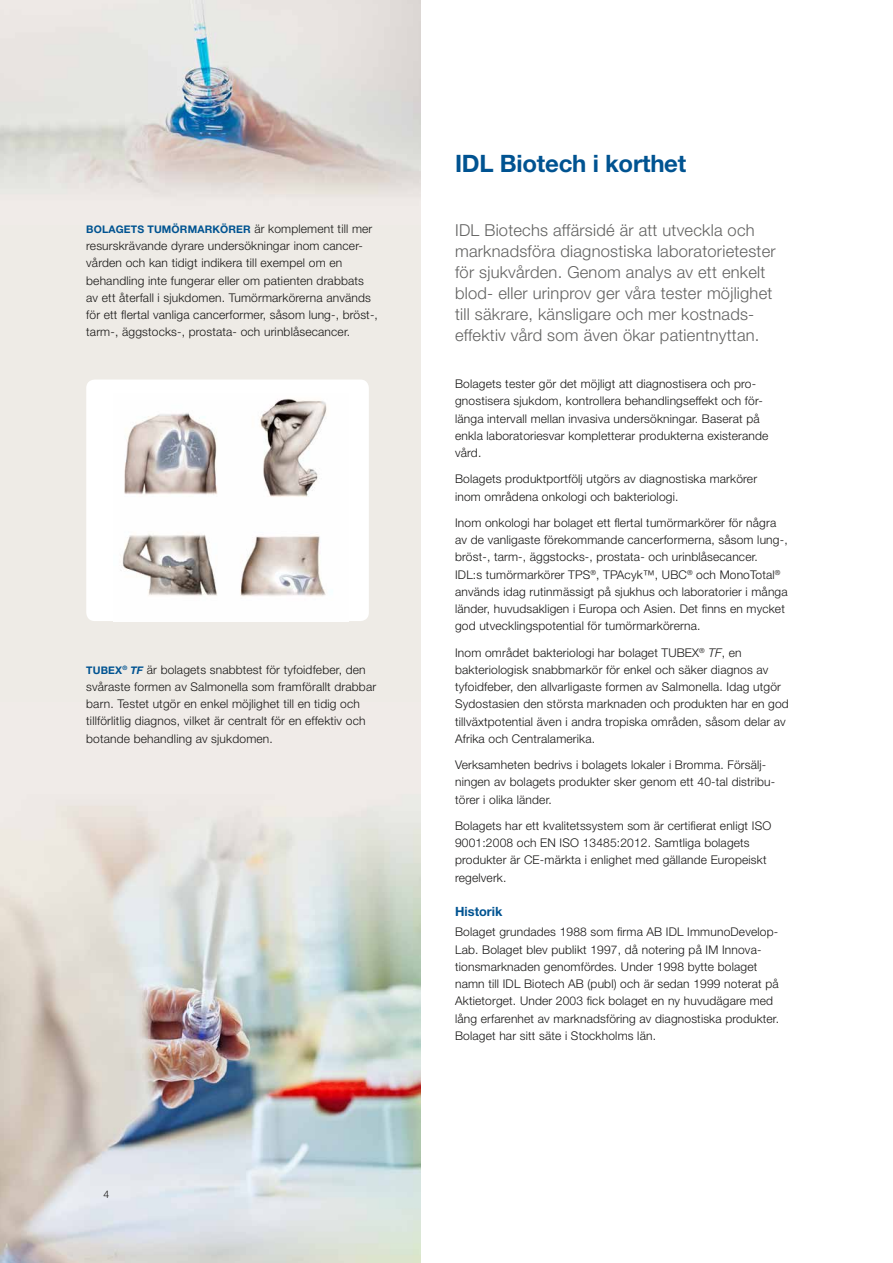
<style>
.page{position:relative;width:893px;height:1263px;background:#fff}
.page>*{position:absolute;margin:0;border:0;box-sizing:border-box;transform-origin:0 0}
.t1{font:700 24px "Helvetica Neue LT Std";letter-spacing:-.01em;color:#005391}
.t2{font:300 16.5px/21px "Helvetica Neue LT Std";letter-spacing:.015em;color:#626261}
.t3{font:700 12.75px "Helvetica Neue LT Std";color:#005391}
.t4{font:300 12px/17.2px "Helvetica Neue LT Std";letter-spacing:.015em;color:#181716}
.t5{font:700 10.5px "Helvetica Neue LT Std";letter-spacing:.015em;color:#005391}
.t6{font:300 10.5px "Helvetica Neue LT Std";color:#181716}
.s1{font-weight:300;font-size:12px;color:#181716}
.s2{font-weight:700;font-size:10.5px;color:#005391}
.s3{font-weight:700;font-style:italic;font-size:10.5px;color:#005391}
.s4{font-style:italic}
</style>
<div class="page">
<div style="left:0;top:0;width:421px;height:1263px;background:#eeebe6"></div>
<img style="left:0;top:811px;width:421px;height:452px">
<img style="left:0;top:0;width:421px;height:193px">
<div style="left:86px;top:380px;width:283px;height:241px;background:#fff;border-radius:9px"></div>
<img style="left:120px;top:398px;width:207px;height:199px">
<p class="t5" style="left:86px;top:223px;width:288px">BOLAGETS TUMÖRMARKÖRER <span class="s1">är komplement till mer</span></p>
<p class="t4" style="left:86px;top:237px;width:293px">resurskrävande dyrare undersökningar inom cancer&shy;vården och kan tidigt indikera till exempel om en behandling inte fungerar eller om patienten drabbats av ett återfall i sjukdomen. Tumörmarkörerna används för ett flertal vanliga cancerformer, såsom lung-, bröst-, tarm-, äggstocks-, prostata- och urinblåsecancer.</p>
<p class="t4" style="left:86px;top:660px;width:291px"><span class="s2">TUBEX</span><sup>®</sup> <span class="s3">TF</span> är bolagets snabbtest för tyfoidfeber, den svåraste formen av Salmonella som framförallt drabbar barn. Testet utgör en enkel möjlighet till en tidig och tillförlitlig diagnos, vilket är centralt för en effektiv och botande behandling av sjukdomen.</p>
<p class="t6" style="left:104px;top:1188px;width:7px">4</p>
<h1 class="t1" style="left:455px;top:149px;width:233px">IDL BIOTECH I KORTHET</h1>
<p class="t2" style="left:455px;top:219px;width:322px">IDL Biotechs affärsidé är att utveckla och marknadsföra diagnostiska laboratorietester för sjukvården. Genom analys av ett enkelt blod- eller urinprov ger våra tester möjlighet till säkrare, känsligare och mer kostnads&shy;effektiv vård som även ökar patientnyttan.</p>
<p class="t4" style="left:455px;top:375px;width:315px">Bolagets tester gör det möjligt att diagnostisera och pro&shy;gnostisera sjukdom, kontrollera behandlingseffekt och för&shy;länga intervall mellan invasiva undersökningar. Baserat på enkla laboratoriesvar kompletterar produkterna existerande vård.</p>
<p class="t4" style="left:455px;top:470px;width:303px">Bolagets produktportfölj utgörs av diagnostiska markörer inom områdena onkologi och bakteriologi.</p>
<p class="t4" style="left:455px;top:514px;width:334px">Inom onkologi har bolaget ett flertal tumörmarkörer för några av de vanligaste förekommande cancerformerna, såsom lung-, bröst-, tarm-, äggstocks-, prostata- och urinblåsecancer.<br>IDL:s tumörmarkörer TPS<sup>®</sup>, TPAcyk™, UBC<sup>®</sup> och MonoTotal<sup>® </sup>används idag rutinmässigt på sjukhus och laboratorier i många länder, huvudsakligen i Europa och Asien. Det finns en mycket god utvecklingspotential för tumörmarkörerna.</p>
<p class="t4" style="left:455px;top:643px;width:335px">Inom området bakteriologi har bolaget TUBEX<sup>®</sup> <span class="s4">TF</span>, en bakteriologisk snabbmarkör för enkel och säker diagnos av tyfoidfeber, den allvarligaste formen av Salmonella. Idag utgör Sydostasien den största marknaden och produkten har en god tillväxtpotential även i andra tropiska områden, såsom delar av Afrika och Centralamerika.</p>
<p class="t4" style="left:455px;top:756px;width:320px">Verksamheten bedrivs i bolagets lokaler i Bromma. Försälj&shy;ningen av bolagets produkter sker genom ett 40-tal distribu&shy;törer i olika länder.</p>
<p class="t4" style="left:455px;top:817px;width:318px">Bolagets har ett kvalitetssystem som är certifierat enligt ISO 9001:2008 och EN ISO 13485:2012. Samtliga bolagets produkter är CE-märkta i enlighet med gällande Europeiskt regelverk.</p>
<p class="t3" style="left:455px;top:904px;width:49px">HISTORIK</p>
<p class="t4" style="left:455px;top:923px;width:326px">Bolaget grundades 1988 som firma AB IDL ImmunoDevelop-Lab. Bolaget blev publikt 1997, då notering på IM Innova&shy;tionsmarknaden genomfördes. Under 1998 bytte bolaget namn till IDL Biotech AB (publ) och är sedan 1999 noterat på Aktietorget. Under 2003 fick bolaget en ny huvudägare med lång erfarenhet av marknadsföring av diagnostiska produkter.<br>Bolaget har sitt säte i Stockholms län.</p>
</div>
